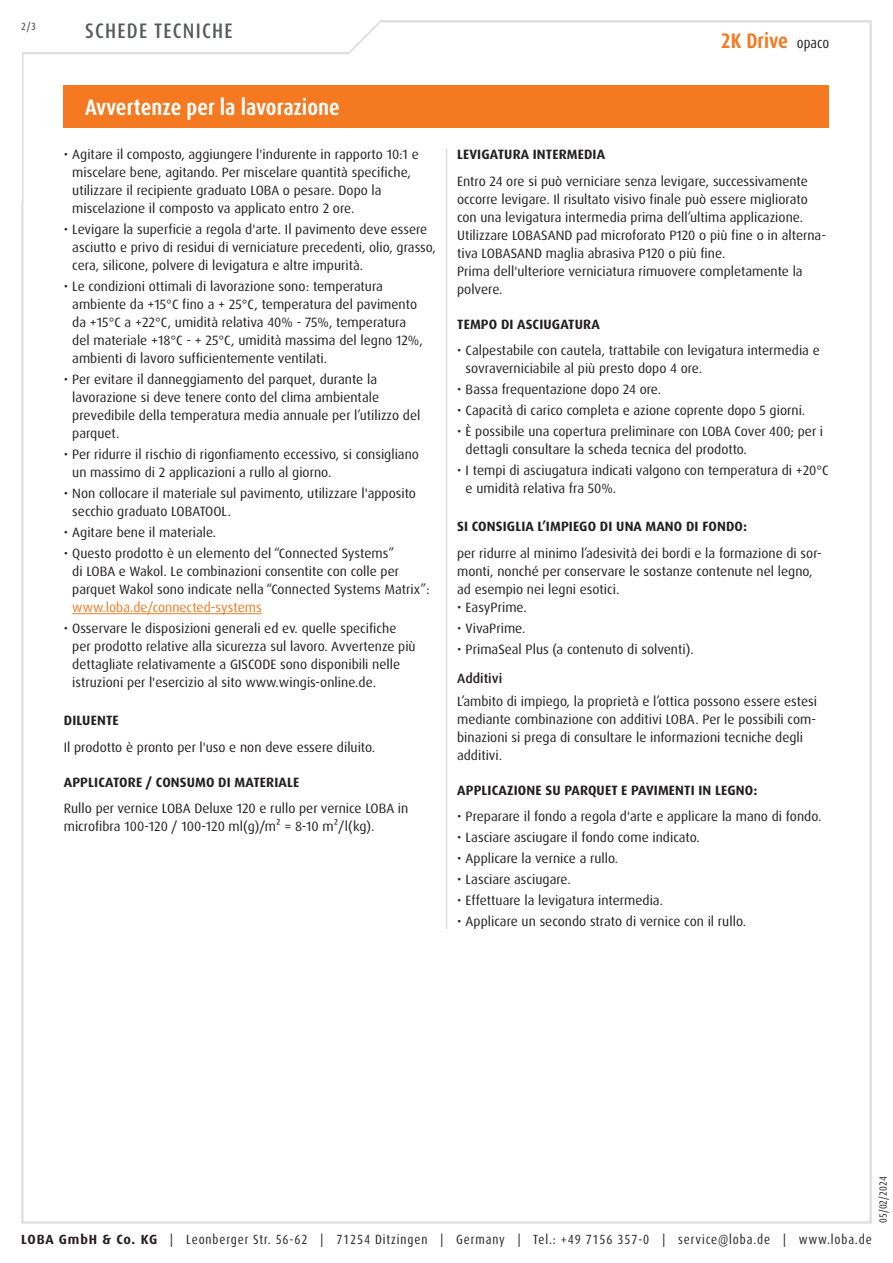
<style>
.page{position:relative;width:893px;height:1263px;background:#fff}
.page>*{position:absolute;margin:0;border:0;box-sizing:border-box;transform-origin:0 0}
.Abschnitt{font:700 condensed 22.5px "Dax Pro";color:#fff}
.t1{font:500 condensed 21px "Dax Pro";letter-spacing:.06em;color:#57585a}
.t2{font:700 condensed 21px "Dax Pro";color:#f47921}
.Text{font:13.5px/18px "Dax Pro";color:#231f20}
.t3{font:700 13.5px "Dax Pro";letter-spacing:.01em;color:#231f20}
.t4{font:500 13.5px "Dax Pro";color:#231f20}
.t5{font:condensed 13.35px "Dax Pro";letter-spacing:.065em;color:#231f20}
.t6{font:condensed 10.5px "Dax Pro";color:#231f20}
.t7{font:500 condensed 10.5px "Dax Pro";color:#57585a}
.s1{color:#f47921}
.s2{font-weight:400;font-size:15px;color:#231f20}
.s3{font-weight:700;font-stretch:normal}
</style>
<div class="page">
<svg style="left:22px;top:20px;width:410px;height:35px"></svg>
<div style="left:64px;top:85px;width:765px;height:43px;background:#f47921"></div>
<hr style="left:72px;top:613px;width:190px;height:1px;background:#f47921">
<hr style="left:446px;top:149px;width:1px;height:780px;background:#dcdddf">
<p class="t7" style="left:21px;top:19px;width:16px">2/3</p>
<h2 class="t1" style="left:85px;top:17px;width:149px">SCHEDE TECNICHE</h2>
<p class="Abschnitt" style="left:85px;top:93px;width:256px">Avvertenze per la lavorazione</p>
<p class="Text" style="left:72px;top:146px;width:348px;text-indent:-9px">• Agitare il composto, aggiungere l'indurente in rapporto 10:1 e miscelare bene, agitando. Per miscelare quantità specifiche, utilizzare il recipiente graduato LOBA o pesare. Dopo la miscelazione il composto va applicato entro 2 ore.</p>
<p class="Text" style="left:72px;top:221px;width:365px;text-indent:-9px">• Levigare la superficie a regola d'arte. Il pavimento deve essere asciutto e privo di residui di verniciature precedenti, olio, grasso, cera, silicone, polvere di levigatura e altre impurità.</p>
<p class="Text" style="left:72px;top:278px;width:352px;text-indent:-9px">• Le condizioni ottimali di lavorazione sono: temperatura ambiente da +15°C fino a + 25°C, temperatura del pavimento da +15°C a +22°C, umidità relativa 40% - 75%, temperatura del materiale +18°C - + 25°C, umidità massima del legno 12%, ambienti di lavoro sufficientemente ventilati.</p>
<p class="Text" style="left:72px;top:371px;width:350px;text-indent:-9px">• Per evitare il danneggiamento del parquet, durante la lavorazione si deve tenere conto del clima ambientale prevedibile della temperatura media annuale per l’utilizzo del parquet.</p>
<p class="Text" style="left:72px;top:446px;width:348px;text-indent:-9px">• Per ridurre il rischio di rigonfiamento eccessivo, si consigliano un massimo di 2 applicazioni a rullo al giorno.</p>
<p class="Text" style="left:72px;top:485px;width:345px;text-indent:-9px">• Non collocare il materiale sul pavimento, utilizzare l'apposito secchio graduato LOBATOOL.</p>
<p class="Text" style="left:64px;top:524px;width:154px">• Agitare bene il materiale.</p>
<p class="Text" style="left:72px;top:545px;width:359px;text-indent:-9px">• Questo prodotto è un elemento del “Connected Systems”<br>di LOBA e Wakol. Le combinazioni consentite con colle per parquet Wakol sono indicate nella “Connected Systems Matrix”: <span class="s1">www.loba.de/connected-systems</span></p>
<p class="Text" style="left:72px;top:620px;width:345px;text-indent:-9px">• Osservare le disposizioni generali ed ev. quelle specifiche per prodotto relative alla sicurezza sul lavoro. Avvertenze più dettagliate relativamente a GISCODE sono disponibili nelle istruzioni per l'esercizio al sito www.wingis-online.de.</p>
<p class="t3" style="left:64px;top:712px;width:56px">DILUENTE</p>
<p class="Text" style="left:64px;top:738px;width:313px">Il prodotto è pronto per l'uso e non deve essere diluito.</p>
<p class="t3" style="left:64px;top:773px;width:237px">APPLICATORE / CONSUMO DI MATERIALE</p>
<p class="Text" style="left:64px;top:800px;width:346px">Rullo per vernice LOBA Deluxe 120 e rullo per vernice LOBA in microfibra 100-120 / 100-120 ml(g)/m² = 8-10 m²/l(kg).</p>
<h2 class="t2" style="left:721px;top:28px;width:110px">2K Drive <span class="s2">opaco</span></h2>
<p class="t3" style="left:457px;top:146px;width:149px">LEVIGATURA INTERMEDIA</p>
<p class="Text" style="left:457px;top:172px;width:352px;text-align:justify">Entro 24 ore si può verniciare senza levigare, successivamente occorre levigare. Il risultato visivo finale può essere migliorato con una levigatura intermedia prima dell’ultima applicazione.</p>
<p class="Text" style="left:457px;top:226px;width:370px">Utilizzare LOBASAND pad microforato P120 o più fine o in alterna&shy;tiva LOBASAND maglia abrasiva P120 o più fine.</p>
<p class="Text" style="left:457px;top:262px;width:347px">Prima dell'ulteriore verniciatura rimuovere completamente la polvere.</p>
<p class="t3" style="left:457px;top:316px;width:144px">TEMPO DI ASCIUGATURA</p>
<p class="Text" style="left:466px;top:342px;width:356px;text-indent:-9px">• Calpestabile con cautela, trattabile con levigatura intermedia e sovraverniciabile al più presto dopo 4 ore.</p>
<p class="Text" style="left:457px;top:381px;width:206px">• Bassa frequentazione dopo 24 ore.</p>
<p class="Text" style="left:457px;top:402px;width:350px">• Capacità di carico completa e azione coprente dopo 5 giorni.</p>
<p class="Text" style="left:466px;top:423px;width:359px;text-indent:-9px">• È possibile una copertura preliminare con LOBA Cover 400; per i dettagli consultare la scheda tecnica del prodotto.</p>
<p class="Text" style="left:466px;top:462px;width:365px;text-indent:-9px">• I tempi di asciugatura indicati valgono con temperatura di +20°C e umidità relativa fra 50%.</p>
<p class="t3" style="left:457px;top:518px;width:292px">SI CONSIGLIA L’IMPIEGO DI UNA MANO DI FONDO:</p>
<p class="Text" style="left:457px;top:544px;width:366px">per ridurre al minimo l’adesività dei bordi e la formazione di sor&shy;monti, nonché per conservare le sostanze contenute nel legno, ad esempio nei legni esotici.</p>
<p class="Text" style="left:457px;top:598px;width:71px">• EasyPrime.</p>
<p class="Text" style="left:457px;top:619px;width:70px">• VivaPrime.</p>
<p class="Text" style="left:457px;top:640px;width:238px">• PrimaSeal Plus (a contenuto di solventi).</p>
<p class="t4" style="left:457px;top:670px;width:47px">Additivi</p>
<p class="Text" style="left:457px;top:692px;width:361px">L’ambito di impiego, la proprietà e l’ottica possono essere estesi mediante combinazione con additivi LOBA. Per le possibili com&shy;binazioni si prega di consultare le informazioni tecniche degli additivi.</p>
<p class="t3" style="left:457px;top:781px;width:302px">APPLICAZIONE SU PARQUET E PAVIMENTI IN LEGNO:</p>
<p class="Text" style="left:457px;top:807px;width:366px">• Preparare il fondo a regola d'arte e applicare la mano di fondo.</p>
<p class="Text" style="left:457px;top:828px;width:244px">• Lasciare asciugare il fondo come indicato.</p>
<p class="Text" style="left:457px;top:849px;width:163px">• Applicare la vernice a rullo.</p>
<p class="Text" style="left:457px;top:870px;width:115px">• Lasciare asciugare.</p>
<p class="Text" style="left:457px;top:891px;width:207px">• Effettuare la levigatura intermedia.</p>
<p class="Text" style="left:457px;top:912px;width:290px">• Applicare un secondo strato di vernice con il rullo.</p>
<p class="t6" style="left:876px;top:1222px;width:48px;rotate:-90deg">05/02/2024</p>
<p class="t5" style="left:21px;top:1230px;width:852px"><span class="s3">LOBA GmbH &amp; Co. KG</span> | Leonberger Str. 56-62 | 71254 Ditzingen | Germany | Tel.: +49 7156 357-0 | service@loba.de | www.loba.de</p>
</div>
